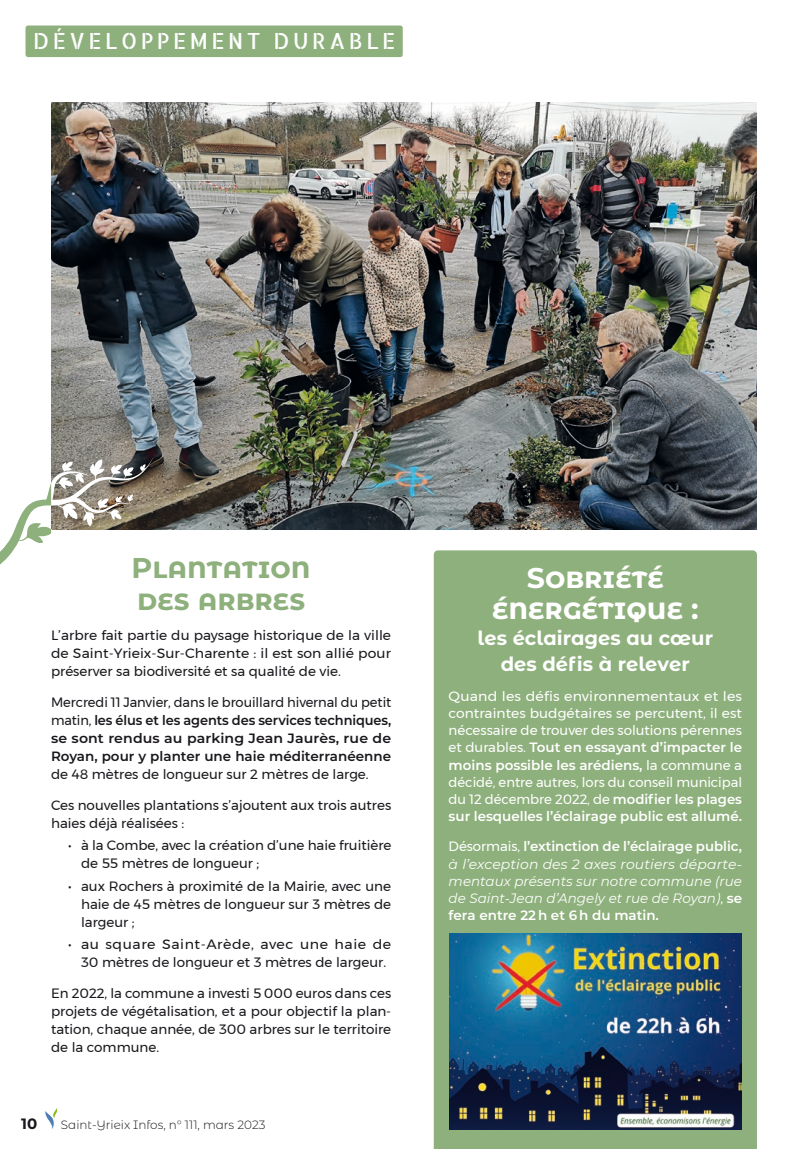
<style>
.page{position:relative;width:808px;height:1149px;background:#fff}
.page>*{position:absolute;margin:0;border:0;box-sizing:border-box;transform-origin:0 0}
.t1{font:700 28.5px/31.5px "Montserrat Alternates";color:#fff;text-align:center}
.t2{font:700 28.5px/31.5px "Montserrat Alternates";color:#8eb07c}
.t3{font:22.2px "Allerta Stencil";letter-spacing:.16em;color:#fff}
.t4{font:700 19.5px/25.5px "Montserrat Alternates";color:#fff;text-align:center}
.t5{font:700 15px "Montserrat Alternates";color:#1a171c}
.t6{font:13.5px/18px "Montserrat";color:#1a171c;text-align:justify}
.t7{font:13.5px/17.2px "Montserrat";letter-spacing:-.005em;color:#fff;text-align:justify;scale:1.05 1}
.t8{font:italic 13.5px/17.2px "Montserrat";color:#fff;text-align:justify;scale:1.04 1}
.t9{font:600 13.5px/18px "Montserrat";color:#1a171c;text-align:justify;scale:.96 1}
.t10{font:300 12px "Montserrat Alternates";color:#1a171c}
.s1{font-weight:400}
.s2{font-weight:600}
.s3{font-style:normal}
.s4{font-weight:600;font-style:normal}
</style>
<div class="page">
<div style="left:26px;top:26px;width:377px;height:31px;background:#8eb07c;border-radius:3px"></div>
<img style="left:51px;top:102px;width:706px;height:427px">
<div style="left:434px;top:550px;width:323px;height:598px;background:#8eb07c"></div>
<img style="left:449px;top:932px;width:292px;height:196px">
<svg style="left:0;top:457px;width:154px;height:108px"></svg>
<svg style="left:45px;top:1108px;width:13px;height:21px"></svg>
<h2 class="t3" style="left:33px;top:26px;width:364px">DÉVELOPPEMENT DURABLE</h2>
<h1 class="t2" style="left:132px;top:550px;width:181px">Plantation des arbres</h1>
<p class="t6" style="left:51px;top:626px;width:342px">L’arbre fait partie du paysage historique de la ville de Saint-Yrieix-Sur-Charente : il est son allié pour préserver sa biodiversité et sa qualité de vie.</p>
<p class="t9" style="left:51px;top:692px;width:356px"><span class="s1">Mercredi 11 Janvier, dans le brouillard hivernal du petit matin,</span> les élus et les agents des services techniques, se sont rendus au parking Jean Jaurès, rue de Royan, pour y planter une haie méditerranéenne</p>
<p class="t6" style="left:51px;top:765px;width:319px">de 48 mètres de longueur sur 2 mètres de large.</p>
<p class="t6" style="left:51px;top:795px;width:342px">Ces nouvelles plantations s’ajoutent aux trois autres haies déjà réalisées :</p>
<p class="t6" style="left:81px;top:836px;width:312px;text-indent:-13px">• à la Combe, avec la création d’une haie fruitière de 55 mètres de longueur ;</p>
<p class="t6" style="left:81px;top:876px;width:312px;text-indent:-13px">• aux Rochers à proximité de la Mairie, avec une haie de 45 mètres de longueur sur 3 mètres de largeur ;</p>
<p class="t6" style="left:68px;top:934px;width:325px;text-align:center">• au square Saint-Arède, avec une haie de<br>30 mètres de longueur et 3 mètres de largeur.</p>
<p class="t6" style="left:51px;top:983px;width:342px">En 2022, la commune a investi 5 000 euros dans ces projets de végétalisation, et a pour objectif la plan&shy;tation, chaque année, de 300 arbres sur le territoire de la commune.</p>
<p class="t5" style="left:21px;top:1112px;width:18px">10</p>
<p class="t10" style="left:61px;top:1116px;width:206px">Saint-Yrieix Infos, n° 111, mars 2023</p>
<h1 class="t1" style="left:492px;top:560px;width:208px">Sobriété énergétique :</h1>
<h3 class="t4" style="left:478px;top:624px;width:237px">les éclairages au cœur des défis à relever</h3>
<p class="t7" style="left:449px;top:686px;width:281px">Quand les défis environnementaux et les contraintes budgétaires se percutent, il est nécessaire de trouver des solutions pérennes et durables. <span class="s2">Tout en essayant d’impacter le moins possible les arédiens,</span> la commune a décidé, entre autres, lors du conseil municipal du 12 décembre 2022, de <span class="s2">modifier les plages sur lesquelles l’éclairage public est allumé.</span></p>
<p class="t8" style="left:449px;top:837px;width:284px"><span class="s3">Désormais,</span> <span class="s4">l’extinction de l’éclairage public, </span>à l’exception des 2 axes routiers départe&shy;mentaux présents sur notre commune (rue de Saint-Jean d’Angely et rue de Royan)<span class="s3">,</span> <span class="s4">se fera entre 22 h et 6 h du matin.</span></p>
</div>
